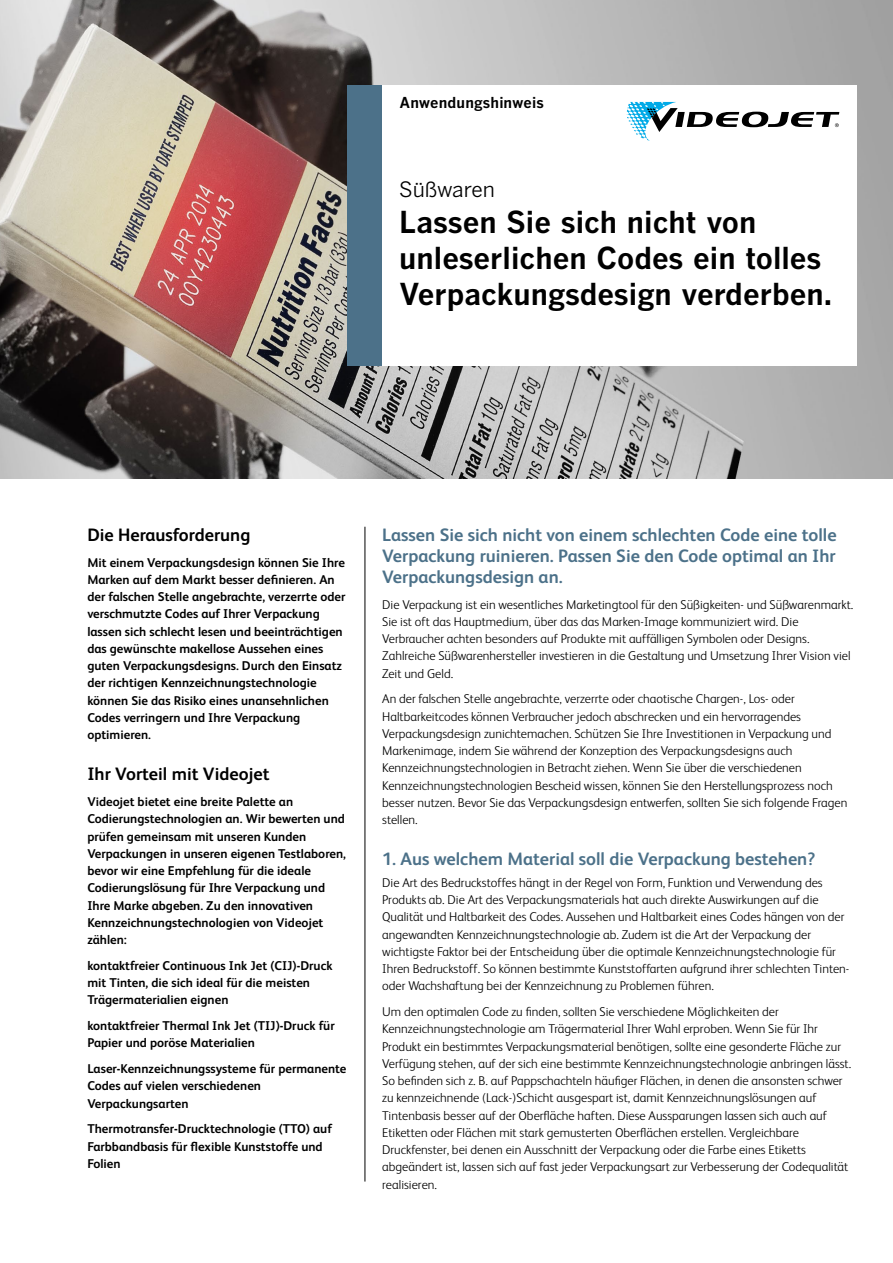
<style>
.page{position:relative;width:893px;height:1263px;background:#fff}
.page>*{position:absolute;margin:0;border:0;box-sizing:border-box;transform-origin:0 0}
.t1{font:30px/36px "Benton Got Bol";color:#000}
.t2{font:21px "Benton Got Reg";color:#000}
.t3{font:700 18px/21px "FS Albert";color:#4c7189;text-align:justify}
.t4{font:700 18px "FS Albert";color:#000}
.t5{font:15px "Benton Got Bol";letter-spacing:.005em;color:#000}
.t6{font:300 12.75px/17.2px "FS Albert";color:#000}
.t7{font:700 12.75px/17.2px "FS Albert";color:#000}
</style>
<div class="page">
<img style="left:0;top:0;width:893px;height:478px">
<div style="left:382px;top:85px;width:474px;height:280px;background:#fff"></div>
<div style="left:348px;top:85px;width:34px;height:281px;background:#4c7189"></div>
<svg style="left:627px;top:102px;width:212px;height:39px"></svg>
<hr style="left:365px;top:527px;width:1px;height:654px;background:#000">
<p class="t5" style="left:399px;top:94px;width:146px">Anwendungshinweis</p>
<h2 class="t2" style="left:399px;top:177px;width:97px">Süßwaren</h2>
<h1 class="t1" style="left:399px;top:203px;width:435px">Lassen Sie sich nicht von unleserlichen Codes ein tolles<br>Verpackungsdesign verderben.</h1>
<h3 class="t4" style="left:87px;top:524px;width:165px">Die Herausforderung</h3>
<p class="t7" style="left:87px;top:553px;width:260px">Mit einem Verpackungsdesign können Sie Ihre Marken auf dem Markt besser definieren. An der falschen Stelle angebrachte, verzerrte oder verschmutzte Codes auf Ihrer Verpackung lassen sich schlecht lesen und beeinträchtigen das gewünschte makellose Aussehen eines guten Verpackungsdesigns. Durch den Einsatz der richtigen Kennzeichnungstechnologie können Sie das Risiko eines unansehnlichen Codes verringern und Ihre Verpackung optimieren.</p>
<h3 class="t4" style="left:87px;top:764px;width:184px">Ihr Vorteil mit Videojet</h3>
<p class="t7" style="left:87px;top:793px;width:260px">Videojet bietet eine breite Palette an Codierungstechnologien an. Wir bewerten und prüfen gemeinsam mit unseren Kunden Verpackungen in unseren eigenen Testlaboren, bevor wir eine Empfehlung für die ideale Codierungslösung für Ihre Verpackung und Ihre Marke abgeben. Zu den innovativen Kennzeichnungstechnologien von Videojet zählen:</p>
<p class="t7" style="left:87px;top:957px;width:247px">kontaktfreier Continuous Ink Jet (CIJ)-Druck mit Tinten, die sich ideal für die meisten<br>Trägermaterialien eignen</p>
<p class="t7" style="left:87px;top:1017px;width:249px">kontaktfreier Thermal Ink Jet (TIJ)-Druck für<br>Papier und poröse Materialien</p>
<p class="t7" style="left:87px;top:1060px;width:261px">Laser-Kennzeichnungssysteme für permanente<br>Codes auf vielen verschiedenen<br>Verpackungsarten</p>
<p class="t7" style="left:87px;top:1120px;width:246px">Thermotransfer-Drucktechnologie (TTO) auf<br>Farbbandbasis für flexible Kunststoffe und<br>Folien</p>
<h3 class="t3" style="left:382px;top:524px;width:456px">Lassen Sie sich nicht von einem schlechten Code eine tolle Verpackung ruinieren. Passen Sie den Code optimal an Ihr Verpackungsdesign an.</h3>
<p class="t6" style="left:382px;top:595px;width:473px">Die Verpackung ist ein wesentliches Marketingtool für den Süßigkeiten- und Süßwarenmarkt.<br>Sie ist oft das Hauptmedium, über das das Marken-Image kommuniziert wird. Die Verbraucher achten besonders auf Produkte mit auffälligen Symbolen oder Designs.<br>Zahlreiche Süßwarenhersteller investieren in die Gestaltung und Umsetzung Ihrer Vision viel Zeit und Geld.</p>
<p class="t6" style="left:382px;top:690px;width:467px">An der falschen Stelle angebrachte, verzerrte oder chaotische Chargen-, Los- oder Haltbarkeitcodes können Verbraucher jedoch abschrecken und ein hervorragendes Verpackungsdesign zunichtemachen. Schützen Sie Ihre Investitionen in Verpackung und Markenimage, indem Sie während der Konzeption des Verpackungsdesigns auch Kennzeichnungstechnologien in Betracht ziehen. Wenn Sie über die verschiedenen Kennzeichnungstechnologien Bescheid wissen, können Sie den Herstellungsprozess noch besser nutzen. Bevor Sie das Verpackungsdesign entwerfen, sollten Sie sich folgende Fragen stellen.</p>
<h3 class="t3" style="left:382px;top:848px;width:435px">1. Aus welchem Material soll die Verpackung bestehen?</h3>
<p class="t6" style="left:382px;top:874px;width:469px">Die Art des Bedruckstoffes hängt in der Regel von Form, Funktion und Verwendung des Produkts ab. Die Art des Verpackungsmaterials hat auch direkte Auswirkungen auf die Qualität und Haltbarkeit des Codes. Aussehen und Haltbarkeit eines Codes hängen von der angewandten Kennzeichnungstechnologie ab. Zudem ist die Art der Verpackung der wichtigste Faktor bei der Entscheidung über die optimale Kennzeichnungstechnologie für Ihren Bedruckstoff. So können bestimmte Kunststoffarten aufgrund ihrer schlechten Tinten&shy;oder Wachshaftung bei der Kennzeichnung zu Problemen führen.</p>
<p class="t6" style="left:382px;top:1003px;width:470px">Um den optimalen Code zu finden, sollten Sie verschiedene Möglichkeiten der Kennzeichnungstechnologie am Trägermaterial Ihrer Wahl erproben. Wenn Sie für Ihr Produkt ein bestimmtes Verpackungsmaterial benötigen, sollte eine gesonderte Fläche zur Verfügung stehen, auf der sich eine bestimmte Kennzeichnungstechnologie anbringen lässt.<br>So befinden sich z. B. auf Pappschachteln häufiger Flächen, in denen die ansonsten schwer zu kennzeichnende (Lack-)Schicht ausgespart ist, damit Kennzeichnungslösungen auf Tintenbasis besser auf der Oberfläche haften. Diese Aussparungen lassen sich auch auf Etiketten oder Flächen mit stark gemusterten Oberflächen erstellen. Vergleichbare Druckfenster, bei denen ein Ausschnitt der Verpackung oder die Farbe eines Etiketts abgeändert ist, lassen sich auf fast jeder Verpackungsart zur Verbesserung der Codequalität realisieren.</p>
</div>
